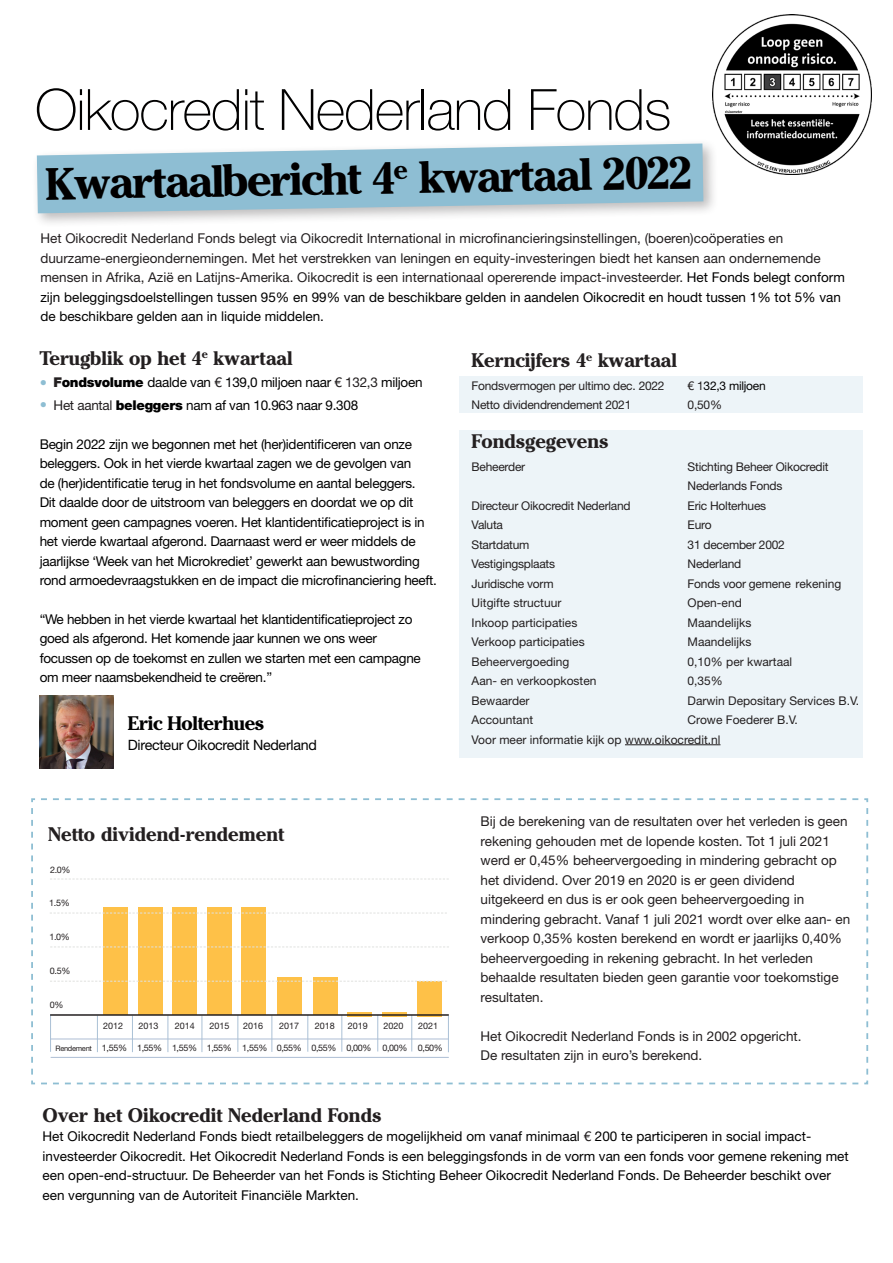
<style>
.page{position:relative;width:893px;height:1263px;background:#fff}
.page>*{position:absolute;margin:0;border:0;box-sizing:border-box;transform-origin:0 0}
.Normaa4{font:100 57px "Helvetica Neue LT Std";letter-spacing:-.02em;color:#010000}
.Normaa4-2{font:700 45px "Cheltenham ITCBQ";color:#010000}
.t1{font:700 19.5px "Cheltenham ITCBQ";color:#231f20}
.t2{font:700 19.5px "Cheltenham ITCBQ";letter-spacing:-.02em;color:#000001}
.t3{font:14.25px "Helvetica Neue LT Std";letter-spacing:-.02em;color:#000001}
.t4{font:13.5px/19.5px "Helvetica Neue LT Std";color:#231f20}
.t5{font:13.5px/19.5px "Helvetica Neue LT Std";letter-spacing:-.02em;color:#000001}
.t6{font:13.5px/19.5px "Helvetica Neue LT Std";color:#000001}
.t7{font:13.5px/19.5px "Helvetica Neue LT Std";letter-spacing:-.02em;color:#000}
.t8{font:12px/19.5px "Helvetica Neue LT Std";letter-spacing:-.02em;color:#231f20}
.t9{font:12px "Helvetica Neue LT Std";color:#231f20}
.t10{font:12px "Helvetica Neue LT Std";letter-spacing:-.02em;color:#000001}
.t11{font:9px "Helvetica Neue LT Std";letter-spacing:-.04em;color:#231f20}
.t12{font:9px "Helvetica Neue LT Std";color:#231f20}
.s1{color:#000001}
.s2{color:#231f20}
.s3{font-family:"Arial";font-size:12px;color:#8ebed3}
.s4{font-weight:900;color:#231f20}
.s5{font-weight:900}
.s6{font-size:7.5px}
</style>
<div class="page">
<div style="left:32px;top:139px;width:687px;height:90px;background:#231f20;opacity:.3"></div>
<svg style="left:37px;top:143px;width:666px;height:70px;background:#9ec5d7"></svg>
<div style="left:459px;top:376px;width:404px;height:36px;background:#edf4f8"></div>
<div style="left:459px;top:430px;width:404px;height:327px;background:#edf4f8"></div>
<hr style="left:625px;top:744px;width:95px;height:1px;background:#231f20">
<img style="left:40px;top:695px;width:73px;height:74px">
<svg style="left:31px;top:798px;width:838px;height:287px"></svg>
<hr style="left:51px;top:1057px;width:398px;height:1px;background:#adbed4">
<hr style="left:307px;top:1015px;width:1px;height:37px;background:#aac1d6">
<hr style="left:341px;top:1015px;width:1px;height:37px;background:#aac1d6">
<hr style="left:377px;top:1015px;width:1px;height:36px;background:#aac1d6">
<hr style="left:411px;top:1015px;width:1px;height:36px;background:#aac1d6">
<hr style="left:448px;top:1016px;width:1px;height:36px;background:#aac1d6">
<div style="left:103px;top:907px;width:24px;height:107px;background:#fec148"></div>
<div style="left:277px;top:977px;width:24px;height:38px;background:#fec148"></div>
<div style="left:313px;top:977px;width:24px;height:38px;background:#fec148"></div>
<hr style="left:382px;top:1013px;width:24px;height:4px;background:#fec148">
<div style="left:417px;top:981px;width:24px;height:36px;background:#fec148"></div>
<hr style="left:50px;top:1038px;width:398px;height:1px;background:#adbed4">
<hr style="left:97px;top:1015px;width:1px;height:37px;background:#aac1d6">
<hr style="left:50px;top:1014px;width:1px;height:38px;background:#aac1d6">
<hr style="left:132px;top:1015px;width:1px;height:37px;background:#aac1d6">
<hr style="left:168px;top:1015px;width:1px;height:37px;background:#aac1d6">
<hr style="left:202px;top:1015px;width:1px;height:37px;background:#aac1d6">
<hr style="left:237px;top:1015px;width:1px;height:37px;background:#aac1d6">
<hr style="left:271px;top:1015px;width:1px;height:37px;background:#aac1d6">
<div style="left:139px;top:907px;width:24px;height:108px;background:#fec148"></div>
<div style="left:173px;top:907px;width:24px;height:108px;background:#fec148"></div>
<div style="left:208px;top:907px;width:24px;height:108px;background:#fec148"></div>
<div style="left:242px;top:908px;width:24px;height:107px;background:#fec148"></div>
<svg style="left:50px;top:879px;width:399px;height:1px"></svg>
<svg style="left:50px;top:913px;width:397px;height:1px"></svg>
<svg style="left:50px;top:946px;width:399px;height:1px"></svg>
<svg style="left:50px;top:981px;width:397px;height:1px"></svg>
<hr style="left:348px;top:1013px;width:24px;height:4px;background:#fec148">
<hr style="left:50px;top:1014px;width:399px;height:2px;background:#231f20">
<img style="left:712px;top:15px;width:160px;height:159px">
<p class="Normaa4" style="left:35px;top:77px;width:638px">Oikocredit Nederland Fonds</p>
<p class="Normaa4-2" style="left:45px;top:158px;width:649px;rotate:-1deg">Kwartaalbericht 4<sup>e</sup> kwartaal 2022</p>
<p class="t4" style="left:40px;top:229px;width:806px">Het Oikocredit Nederland Fonds belegt via Oikocredit International in microfinancieringsinstellingen, (boeren)coöperaties en duurzame-energieondernemingen. Met het verstrekken van leningen en equity-investeringen biedt het kansen aan ondernemende mensen in Afrika, Azië en Latijns-Amerika. Oikocredit is een internationaal opererende impact-investeerder. <span class="s1">Het Fonds belegt conform zijn beleggingsdoelstellingen tussen 95% en 99% van de beschikbare gelden in aandelen Oikocredit en houdt tussen 1% tot 5% van de beschikbare gelden aan in liquide middelen.</span></p>
<p class="t1" style="left:472px;top:349px;width:207px">Kerncijfers 4<sup>e</sup> kwartaal</p>
<p class="t8" style="left:472px;top:375px;width:195px">Fondsvermogen per ultimo dec. 2022</p>
<p class="t10" style="left:688px;top:378px;width:80px"><span class="s2">€ 1</span>32,3 miljoen</p>
<p class="t8" style="left:472px;top:395px;width:161px">Netto dividendrendement 2021</p>
<p class="t8" style="left:688px;top:395px;width:36px">0,50%</p>
<p class="t1" style="left:472px;top:430px;width:138px">Fondsgegevens</p>
<p class="t8" style="left:472px;top:456px;width:55px">Beheerder</p>
<p class="t8" style="left:688px;top:456px;width:143px">Stichting Beheer Oikocredit<br>Nederlands Fonds</p>
<p class="t8" style="left:472px;top:495px;width:161px">Directeur Oikocredit Nederland</p>
<p class="t8" style="left:688px;top:495px;width:80px">Eric Holterhues</p>
<p class="t8" style="left:472px;top:515px;width:33px">Valuta</p>
<p class="t8" style="left:688px;top:515px;width:25px">Euro</p>
<p class="t8" style="left:472px;top:534px;width:59px">Startdatum</p>
<p class="t8" style="left:688px;top:534px;width:99px">31 december 2002</p>
<p class="t8" style="left:472px;top:554px;width:85px">Vestigingsplaats</p>
<p class="t8" style="left:688px;top:554px;width:55px">Nederland</p>
<p class="t8" style="left:472px;top:573px;width:83px">Juridische vorm</p>
<p class="t8" style="left:688px;top:573px;width:155px">Fonds voor gemene rekening</p>
<p class="t9" style="left:472px;top:596px;width:91px">Uitgifte structuur</p>
<p class="t8" style="left:688px;top:593px;width:56px">Open-end</p>
<p class="t9" style="left:472px;top:615px;width:107px">Inkoop participaties</p>
<p class="t9" style="left:688px;top:615px;width:65px">Maandelijks</p>
<p class="t9" style="left:472px;top:635px;width:115px">Verkoop participaties</p>
<p class="t9" style="left:688px;top:635px;width:65px">Maandelijks</p>
<p class="t9" style="left:472px;top:654px;width:99px">Beheervergoeding</p>
<p class="t9" style="left:688px;top:654px;width:106px">0,10% per kwartaal</p>
<p class="t9" style="left:472px;top:674px;width:126px">Aan- en verkoopkosten</p>
<p class="t8" style="left:688px;top:671px;width:37px">0,35%</p>
<p class="t9" style="left:472px;top:693px;width:59px">Bewaarder</p>
<p class="t9" style="left:688px;top:693px;width:173px">Darwin Depositary Services B.V.</p>
<p class="t9" style="left:472px;top:713px;width:63px">Accountant</p>
<p class="t9" style="left:688px;top:713px;width:112px">Crowe Foederer B.V.</p>
<p class="t9" style="left:472px;top:732px;width:250px">Voor meer informatie kijk op www.oikocredit.nl</p>
<p class="t1" style="left:40px;top:347px;width:255px">Terugblik op het 4<sup>e</sup> kwartaal</p>
<p class="t5" style="left:40px;top:373px;width:384px"><span class="s3">●</span> <span class="s4">F</span><span class="s5">ondsvolume</span> daalde van <span class="s2">€</span> 139,0 miljoen naar <span class="s2">€ 132,3</span> miljoen</p>
<p class="t5" style="left:40px;top:395px;width:320px"><span class="s3">●</span> <span class="s2">Het aantal</span> <span class="s5">beleggers</span> nam af van 10.963 naar 9.308</p>
<p class="t5" style="left:40px;top:434px;width:399px">Begin 2022 zijn we begonnen met het (her)identificeren van onze beleggers. Ook in het vierde kwartaal zagen we de gevolgen van<br>de (her)identificatie terug in het fondsvolume en aantal beleggers.<br>Dit daalde door de uitstroom van beleggers en doordat we op dit moment geen campagnes voeren. Het klantidentificatieproject is in het vierde kwartaal afgerond. Daarnaast werd er weer middels de jaarlijkse ‘Week van het Microkrediet’ gewerkt aan bewustwording rond armoedevraagstukken en de impact die microfinanciering heeft.</p>
<p class="t7" style="left:40px;top:609px;width:383px">“We hebben in het vierde kwartaal het klantidentificatieproject zo goed als afgerond. Het komende jaar kunnen we ons weer focussen op de toekomst en zullen we starten met een campagne om meer naamsbekendheid te creëren.”</p>
<p class="t2" style="left:128px;top:712px;width:138px">Eric Holterhues</p>
<p class="t3" style="left:128px;top:736px;width:190px">Directeur Oikocredit Nederland</p>
<p class="t1" style="left:48px;top:823px;width:238px">Netto dividend-rendement</p>
<p class="t12" style="left:50px;top:864px;width:22px">2.0%</p>
<p class="t12" style="left:49px;top:898px;width:22px">1.5%</p>
<p class="t12" style="left:50px;top:931px;width:22px">1.0%</p>
<p class="t12" style="left:50px;top:966px;width:22px">0.5%</p>
<p class="t12" style="left:50px;top:999px;width:15px">0%</p>
<p class="t12" style="left:103px;top:1020px;width:22px">2012</p>
<p class="t12" style="left:138px;top:1021px;width:22px">2013</p>
<p class="t12" style="left:175px;top:1020px;width:22px">2014</p>
<p class="t12" style="left:209px;top:1020px;width:22px">2015</p>
<p class="t12" style="left:243px;top:1020px;width:22px">2016</p>
<p class="t11" style="left:56px;top:1043px;width:389px"><span class="s6">Rendement</span> 1,55% 1,55% 1,55% 1,55% 1,55% 0,55% 0,55% 0,00% 0,00% 0,50%</p>
<p class="t12" style="left:279px;top:1020px;width:22px">2017</p>
<p class="t12" style="left:315px;top:1020px;width:22px">2018</p>
<p class="t12" style="left:348px;top:1020px;width:22px">2019</p>
<p class="t12" style="left:384px;top:1020px;width:22px">2020</p>
<p class="t12" style="left:418px;top:1020px;width:22px">2021</p>
<p class="t4" style="left:480px;top:811px;width:369px">Bij de berekening van de resultaten over het verleden is geen rekening gehouden met de lopende kosten. Tot 1 juli 2021 werd er 0,45% beheervergoeding in mindering gebracht op het dividend. Over 2019 en 2020 is er geen dividend</p>
<p class="t4" style="left:480px;top:889px;width:325px">uitgekeerd en dus is er ook geen beheervergoeding in</p>
<p class="t4" style="left:480px;top:909px;width:371px">mindering gebracht. Vanaf 1 juli 2021 wordt over elke aan- en verkoop 0,35% kosten berekend en wordt er jaarlijks 0,40% beheervergoeding in rekening gebracht. In het verleden behaalde resultaten bieden geen garantie voor toekomstige resultaten.</p>
<p class="t4" style="left:480px;top:1026px;width:323px">Het Oikocredit Nederland Fonds is in 2002 opgericht.</p>
<p class="t4" style="left:480px;top:1045px;width:223px">De resultaten zijn in euro’s berekend.</p>
<p class="t1" style="left:43px;top:1104px;width:340px">Over het Oikocredit Nederland Fonds</p>
<p class="t6" style="left:43px;top:1127px;width:808px">Het Oikocredit Nederland Fonds biedt retailbeleggers de mogelijkheid om vanaf minimaal <span class="s2">€</span> 200 te participeren in social impact&shy;investeerder Oikocredit. Het Oikocredit Nederland Fonds is een beleggingsfonds in de vorm van een fonds voor gemene rekening met een open-end-structuur. De Beheerder van het Fonds is Stichting Beheer Oikocredit Nederland Fonds. De Beheerder beschikt over een vergunning van de Autoriteit Financiële Markten.</p>
</div>
